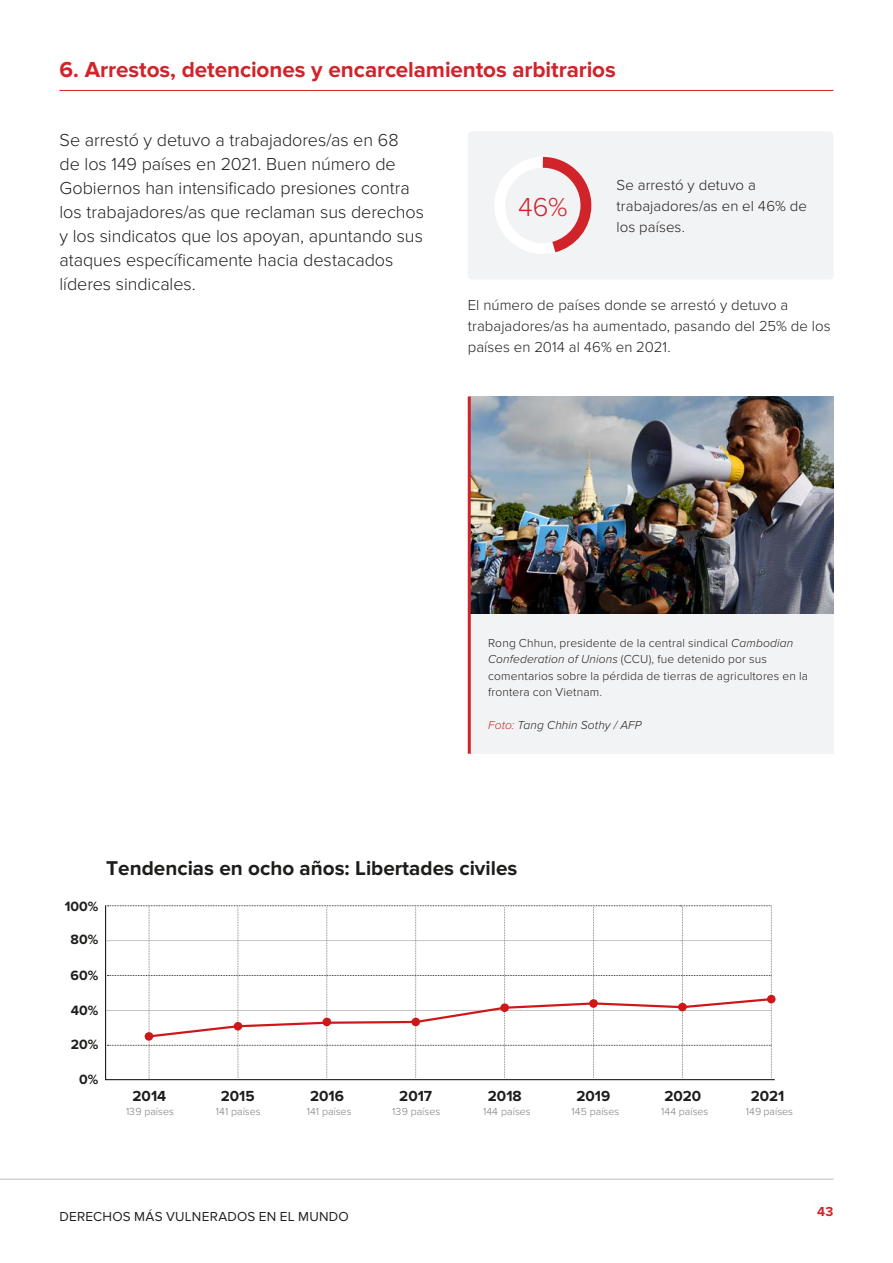
<style>
.page{position:relative;width:893px;height:1263px;background:#fff}
.page>*{position:absolute;margin:0;border:0;box-sizing:border-box;transform-origin:0 0}
.Body_Copy{font:300 27px "Proxima Nova";color:#d1232a}
.Header_1_Underline{font:700 22.5px "Proxima Nova";letter-spacing:-.005em;color:#d1232a}
.t1{font:700 20.7px "Proxima Nova";color:#1d1d1b}
.Body_Copy_Large{font:300 18px/24px "Proxima Nova";letter-spacing:-.005em;color:#231f20}
.t2{font:700 15.15px "Proxima Nova";color:#1d1d1b}
.Body_Copy-2{font:300 15px/21px "Proxima Nova";letter-spacing:.005em;color:#231f20}
.t3{font:700 13.95px "Proxima Nova";color:#1e1e1c}
.Body_Copy-3{font:13.5px "Proxima Nova";letter-spacing:.015em;color:#231f20}
.Body_Copy-4{font:700 13.5px "Proxima Nova";color:#d1232a}
.References{font:300 12px/16.5px "Proxima Nova";letter-spacing:.015em;color:#231f20}
.References-2{font:italic 300 12px "Proxima Nova";letter-spacing:.01em;color:#231f20}
.t4{font:300 10.65px "Proxima Nova";color:#7c7c7b}
.s1{font-style:italic}
.s2{color:#d1232a}
</style>
<div class="page">
<hr style="left:0;top:1179px;width:833px;height:1px;background:#bcbdc0">
<hr style="left:60px;top:90px;width:773px;height:1px;background:#d1232a">
<div style="left:468px;top:131px;width:365px;height:148px;background:#f2f3f4;border-radius:4px"></div>
<div style="left:494px;top:157px;width:97px;height:97px;border:11px solid #fff;border-radius:50%"></div>
<svg style="left:532px;top:156px;width:60px;height:98px"></svg>
<div style="left:470px;top:613px;width:363px;height:141px;background:#f2f3f4"></div>
<img style="left:471px;top:396px;width:362px;height:217px">
<hr style="left:468px;top:396px;width:3px;height:358px;background:#d1232a">
<svg style="left:107px;top:905px;width:669px;height:175px"></svg>
<p class="Header_1_Underline" style="left:60px;top:57px;width:558px">6. Arrestos, detenciones y encarcelamientos arbitrarios</p>
<p class="Body_Copy_Large" style="left:60px;top:128px;width:366px">Se arrestó y detuvo a trabajadores/as en 68<br>de los 149 países en 2021. Buen número de Gobiernos han intensificado presiones contra los trabajadores/as que reclaman sus derechos y los sindicatos que los apoyan, apuntando sus ataques específicamente hacia destacados líderes sindicales.</p>
<p class="Body_Copy" style="left:518px;top:192px;width:51px">46%</p>
<p class="Body_Copy-2" style="left:617px;top:175px;width:192px">Se arrestó y detuvo a trabajadores/as en el 46% de los países.</p>
<p class="Body_Copy-2" style="left:468px;top:295px;width:364px">El número de países donde se arrestó y detuvo a trabajadores/as ha aumentado, pasando del 25% de los países en 2014 al 46% en 2021.</p>
<p class="References" style="left:488px;top:634px;width:321px">Rong Chhun, presidente de la central sindical <span class="s1">Cambodian Confederation of Unions</span> (CCU), fue detenido por sus comentarios sobre la pérdida de tierras de agricultores en la frontera con Vietnam.</p>
<p class="References-2" style="left:488px;top:716px;width:155px"><span class="s2">Foto:</span> Tang Chhin Sothy / AFP</p>
<p class="t1" style="left:106px;top:856px;width:413px">Tendencias en ocho años: Libertades civiles</p>
<p class="t3" style="left:65px;top:898px;width:35px">100%</p>
<p class="t3" style="left:71px;top:932px;width:29px">80%</p>
<p class="t3" style="left:71px;top:967px;width:29px">60%</p>
<p class="t3" style="left:71px;top:1002px;width:29px">40%</p>
<p class="t3" style="left:71px;top:1036px;width:29px">20%</p>
<p class="t3" style="left:79px;top:1071px;width:21px">0%</p>
<p class="t2" style="left:133px;top:1088px;width:35px">2014</p>
<p class="t4" style="left:126px;top:1105px;width:49px">139 países</p>
<p class="t2" style="left:221px;top:1088px;width:35px">2015</p>
<p class="t4" style="left:216px;top:1105px;width:46px">141 países</p>
<p class="t2" style="left:310px;top:1088px;width:35px">2016</p>
<p class="t4" style="left:307px;top:1105px;width:46px">141 países</p>
<p class="t2" style="left:399px;top:1087px;width:34px">2017</p>
<p class="t4" style="left:392px;top:1105px;width:49px">139 países</p>
<p class="t2" style="left:488px;top:1088px;width:35px">2018</p>
<p class="t4" style="left:483px;top:1105px;width:49px">144 países</p>
<p class="t2" style="left:576px;top:1088px;width:35px">2019</p>
<p class="t4" style="left:572px;top:1105px;width:49px">145 países</p>
<p class="t2" style="left:664px;top:1088px;width:38px">2020</p>
<p class="t4" style="left:661px;top:1105px;width:49px">144 países</p>
<p class="t2" style="left:751px;top:1088px;width:35px">2021</p>
<p class="t4" style="left:746px;top:1105px;width:49px">149 países</p>
<p class="Body_Copy-3" style="left:60px;top:1208px;width:291px">DERECHOS MÁS VULNERADOS EN EL MUNDO</p>
<p class="Body_Copy-4" style="left:817px;top:1204px;width:18px">43</p>
</div>
